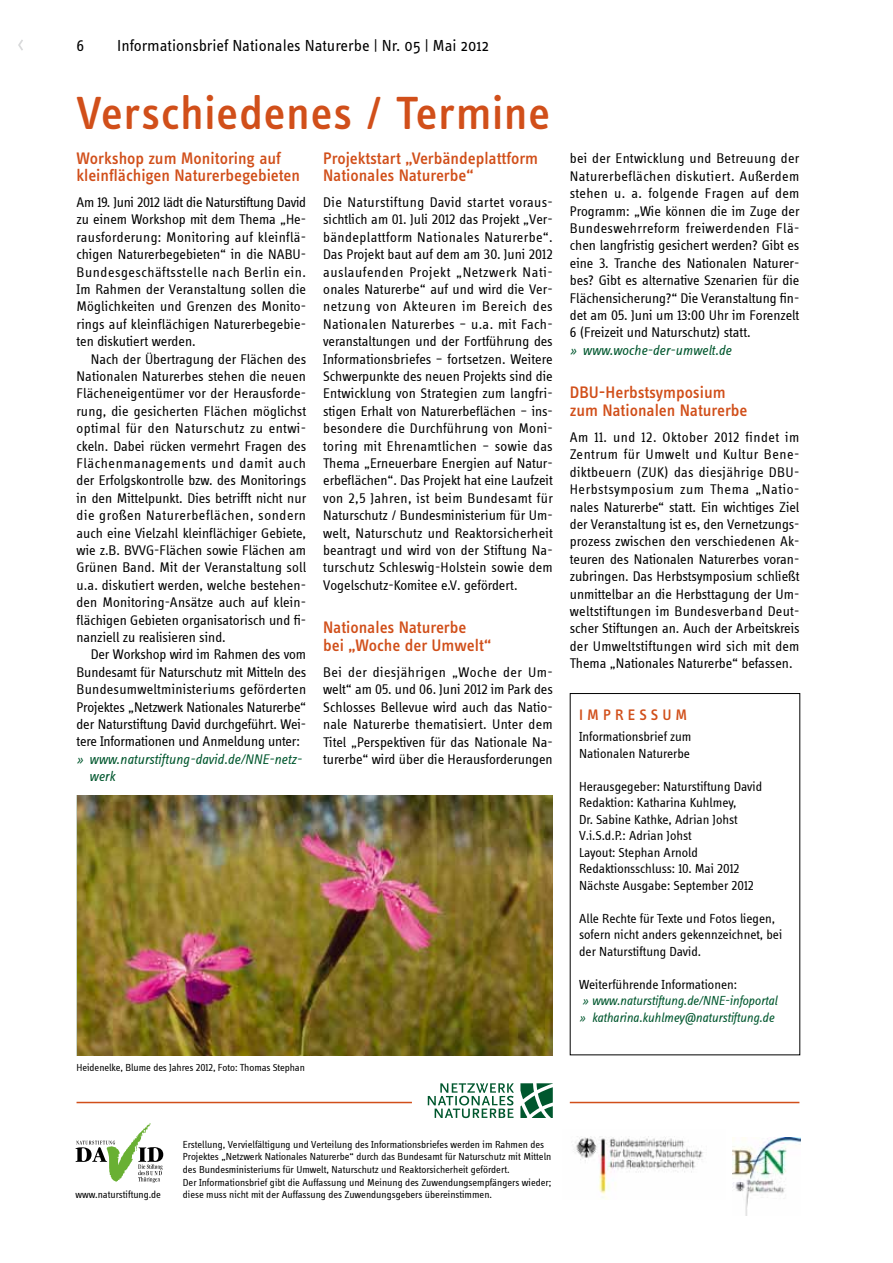
<style>
.page{position:relative;width:893px;height:1263px;background:#fff}
.page>*{position:absolute;margin:0;border:0;box-sizing:border-box;transform-origin:0 0}
.t1{font:48px "Info Text Medium Tf";letter-spacing:.01em;color:#d14f1a}
.t2{font:500 17.25px/17.4px "Info Text";color:#d14f1a}
.t3{font:16.5px "Info Text";color:#000}
.t4{font:500 15.75px "Info Text";color:#d14f1a}
.t5{font:14.4px/17.4px "Info Web";color:#000;text-align:justify}
.t6{font:italic 14.4px/17.4px "Info Web";color:#00572e}
.t7{font:13.5px/16.5px "Info Web";color:#000}
.t8{font:italic 13.5px/16.5px "Info Web";letter-spacing:-.01em;color:#00572e}
.t9{font:10.5px/12.6px "Info Web";color:#000}
</style>
<div class="page">
<svg style="left:18px;top:40px;width:5px;height:10px"></svg>
<img style="left:575px;top:1136px;width:128px;height:63px">
<img style="left:732px;top:1137px;width:68px;height:78px">
<svg style="left:75px;top:1123px;width:88px;height:60px"></svg>
<hr style="left:77px;top:1102px;width:335px;height:1px;background:#d14f1a">
<hr style="left:570px;top:1102px;width:229px;height:1px;background:#d14f1a">
<svg style="left:428px;top:1083px;width:86px;height:35px"></svg>
<svg style="left:520px;top:1083px;width:33px;height:35px"></svg>
<img style="left:78px;top:795px;width:475px;height:260px">
<p class="t3" style="left:77px;top:36px;width:9px">6</p>
<p class="t3" style="left:117px;top:36px;width:373px">Informationsbrief Nationales Naturerbe | Nr. 05 | Mai 2012</p>
<h1 class="t1" style="left:77px;top:85px;width:475px">Verschiedenes / Termine</h1>
<p class="t2" style="left:77px;top:149px;width:225px">Workshop zum Monitoring auf kleinflächigen Naturerbegebieten</p>
<p class="t5" style="left:77px;top:194px;width:231px">Am 19. Juni 2012 lädt die Naturstiftung David zu einem Workshop mit dem Thema „He&shy;rausforderung: Monitoring auf kleinflä&shy;chigen Naturerbegebieten“ in die NABU-Bundesgeschäftsstelle nach Berlin ein.<br>Im Rahmen der Veranstaltung sollen die Möglichkeiten und Grenzen des Monito&shy;rings auf kleinflächigen Naturerbegebie&shy;ten diskutiert werden.</p>
<p class="t5" style="left:77px;top:350px;width:231px;text-indent:14px">Nach der Übertragung der Flächen des Nationalen Naturerbes stehen die neuen Flächeneigentümer vor der Herausforde&shy;rung, die gesicherten Flächen möglichst optimal für den Naturschutz zu entwi&shy;ckeln. Dabei rücken vermehrt Fragen des Flächenmanagements und damit auch der Erfolgskontrolle bzw. des Monitorings in den Mittelpunkt. Dies betrifft nicht nur die großen Naturerbeflächen, sondern auch eine Vielzahl kleinflächiger Gebiete, wie z.B. BVVG-Flächen sowie Flächen am Grünen Band. Mit der Veranstaltung soll u.a. diskutiert werden, welche bestehen&shy;den Monitoring-Ansätze auch auf klein&shy;flächigen Gebieten organisatorisch und fi&shy;nanziell zu realisieren sind.</p>
<p class="t5" style="left:77px;top:646px;width:231px;text-indent:14px">Der Workshop wird im Rahmen des vom Bundesamt für Naturschutz mit Mitteln des Bundesumweltministeriums geförderten Projektes „Netzwerk Nationales Naturerbe“ der Naturstiftung David durchgeführt. Wei&shy;tere Informationen und Anmeldung unter:</p>
<p class="t6" style="left:89px;top:750px;width:214px;text-indent:-13px">» www.naturstiftung-david.de/NNE-netz&shy;werk</p>
<p class="t2" style="left:323px;top:149px;width:216px">Projektstart „Verbändeplattform<br>Nationales Naturerbe“</p>
<p class="t5" style="left:323px;top:194px;width:231px">Die Naturstiftung David startet voraus&shy;sichtlich am 01. Juli 2012 das Projekt „Ver&shy;bändeplattform Nationales Naturerbe“.<br>Das Projekt baut auf dem am 30. Juni 2012 auslaufenden Projekt „Netzwerk Nati&shy;onales Naturerbe“ auf und wird die Ver&shy;netzung von Akteuren im Bereich des Nationalen Naturerbes – u.a. mit Fach&shy;veranstaltungen und der Fortführung des Informationsbriefes – fortsetzen. Weitere Schwerpunkte des neuen Projekts sind die Entwicklung von Strategien zum langfri&shy;stigen Erhalt von Naturerbeflächen – ins&shy;besondere die Durchführung von Moni&shy;toring mit Ehrenamtlichen – sowie das Thema „Erneuerbare Energien auf Natur&shy;erbeflächen“. Das Projekt hat eine Laufzeit von 2,5 Jahren, ist beim Bundesamt für Naturschutz / Bundesministerium für Um&shy;welt, Naturschutz und Reaktorsicherheit beantragt und wird von der Stiftung Na&shy;turschutz Schleswig-Holstein sowie dem Vogelschutz-Komitee e.V. gefördert.</p>
<p class="t2" style="left:323px;top:619px;width:170px">Nationales Naturerbe<br>bei „Woche der Umwelt“</p>
<p class="t5" style="left:323px;top:663px;width:231px">Bei der diesjährigen „Woche der Um&shy;welt“ am 05. und 06. Juni 2012 im Park des Schlosses Bellevue wird auch das Natio&shy;nale Naturerbe thematisiert. Unter dem Titel „Perspektiven für das Nationale Na&shy;turerbe“ wird über die Herausforderungen</p>
<p class="t9" style="left:77px;top:1061px;width:230px">Heidenelke, Blume des Jahres 2012, Foto: Thomas Stephan</p>
<p class="t5" style="left:570px;top:150px;width:231px">bei der Entwicklung und Betreuung der Naturerbeflächen diskutiert. Außerdem stehen u. a. folgende Fragen auf dem Programm: „Wie können die im Zuge der Bundeswehrreform freiwerdenden Flä&shy;chen langfristig gesichert werden? Gibt es eine 3. Tranche des Nationalen Naturer&shy;bes? Gibt es alternative Szenarien für die Flächensicherung?“ Die Veranstaltung fin&shy;det am 05. Juni um 13:00 Uhr im Forenzelt 6 (Freizeit und Naturschutz) statt.</p>
<p class="t6" style="left:570px;top:341px;width:163px">» www.woche-der-umwelt.de</p>
<p class="t2" style="left:570px;top:384px;width:179px">DBU-Herbstsymposium zum Nationalen Naturerbe</p>
<p class="t5" style="left:570px;top:428px;width:231px">Am 11. und 12. Oktober 2012 findet im Zentrum für Umwelt und Kultur Bene&shy;diktbeuern (ZUK) das diesjährige DBU-Herbstsymposium zum Thema „Natio&shy;nales Naturerbe“ statt. Ein wichtiges Ziel der Veranstaltung ist es, den Vernetzungs&shy;prozess zwischen den verschiedenen Ak&shy;teuren des Nationalen Naturerbes voran&shy;zubringen. Das Herbstsymposium schließt unmittelbar an die Herbsttagung der Um&shy;weltstiftungen im Bundesverband Deut&shy;scher Stiftungen an. Auch der Arbeitskreis der Umweltstiftungen wird sich mit dem Thema „Nationales Naturerbe“ befassen.</p>
<p class="t4" style="left:579px;top:706px;width:73px">Im pr essum</p>
<p class="t7" style="left:579px;top:728px;width:114px">Informationsbrief zum<br>Nationalen Naturerbe</p>
<p class="t7" style="left:579px;top:778px;width:185px">Herausgegeber: Naturstiftung David<br>Redaktion: Katharina Kuhlmey,<br>Dr. Sabine Kathke, Adrian Johst<br>V.i.S.d.P.: Adrian Johst<br>Layout: Stephan Arnold<br>Redaktionsschluss: 10. Mai 2012<br>Nächste Ausgabe: September 2012</p>
<p class="t7" style="left:579px;top:910px;width:205px">Alle Rechte für Texte und Fotos liegen, sofern nicht anders gekennzeichnet, bei der Naturstiftung David.</p>
<p class="t7" style="left:579px;top:976px;width:160px">Weiterführende Informationen:</p>
<p class="t8" style="left:579px;top:992px;width:200px">» www.naturstiftung.de/NNE-infoportal » katharina.kuhlmey@naturstiftung.de</p>
<p class="t9" style="left:183px;top:1138px;width:370px">Erstellung, Vervielfältigung und Verteilung des Informationsbriefes werden im Rahmen des Projektes „Netzwerk Nationales Naturerbe“ durch das Bundesamt für Naturschutz mit Mitteln des Bundesministeriums für Umwelt, Naturschutz und Reaktorsicherheit gefördert.<br>Der Informationsbrief gibt die Auffassung und Meinung des Zuwendungsempfängers wieder;</p>
<p class="t9" style="left:76px;top:1188px;width:87px">www.naturstiftung.de</p>
<p class="t9" style="left:183px;top:1188px;width:311px">diese muss nicht mit der Auffassung des Zuwendungsgebers übereinstimmen.</p>
</div>
